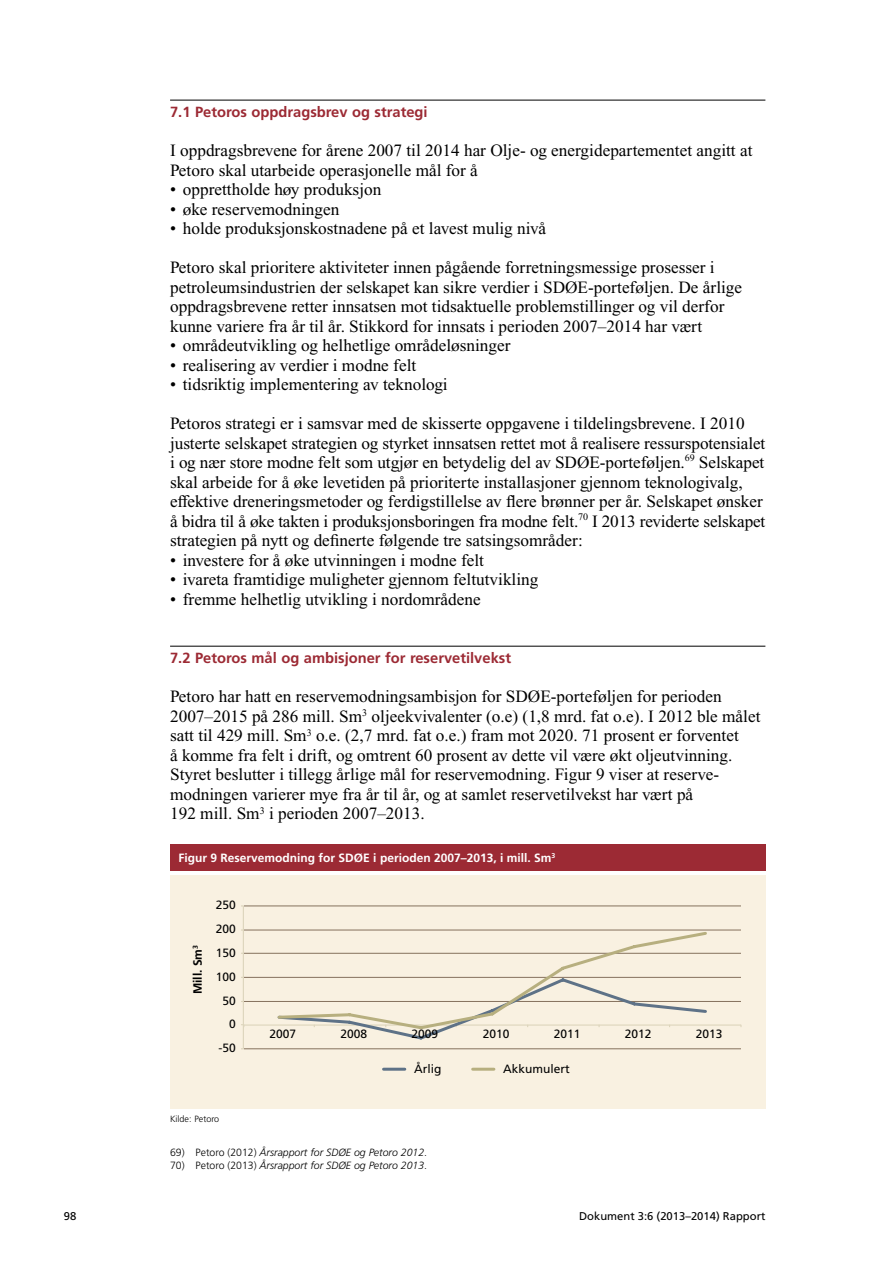
<style>
.page{position:relative;width:893px;height:1263px;background:#fff}
.page>*{position:absolute;margin:0;border:0;box-sizing:border-box;transform-origin:0 0}
.Brtekst_u_luft{font:17.25px/19.5px "Times New Roman PS Std";color:#000}
.Brtekst{font:17.25px/19.5px "Times New Roman PS Std";color:#000}
.t1{font:700 14.7px "Frutiger LT Std";color:#9c2a34}
.t2{font:12px "Frutiger LT Std";color:#000}
.Figurtittel{font:700 12px "Frutiger LT Std";color:#fff}
.t3{font:700 12px "Frutiger LT Std";color:#000}
.t4{font:11.25px "Frutiger LT Std";color:#000}
.Fotnoter{font:italic 300 10.5px "Frutiger LT Std";color:#000}
.Kildehenvisning{font:300 9px "Frutiger LT Std";color:#000}
.s1{font-style:normal}
</style>
<div class="page">
<hr style="left:170px;top:100px;width:595px;height:1px;background:#000">
<hr style="left:170px;top:646px;width:595px;height:1px;background:#000">
<div style="left:170px;top:845px;width:595px;height:26px;background:#9c2a34"></div>
<div style="left:170px;top:875px;width:595px;height:233px;background:#f9f1e1"></div>
<hr style="left:244px;top:1048px;width:497px;height:1px;background:#85715d">
<hr style="left:244px;top:1001px;width:497px;height:1px;background:#85715d">
<hr style="left:244px;top:977px;width:497px;height:1px;background:#85715d">
<hr style="left:244px;top:953px;width:497px;height:1px;background:#85715d">
<hr style="left:244px;top:930px;width:497px;height:1px;background:#85715d">
<hr style="left:244px;top:906px;width:497px;height:1px;background:#85715d">
<hr style="left:243px;top:906px;width:1px;height:143px;background:#ddd5bc">
<hr style="left:243px;top:1024px;width:498px;height:1px;background:#ddd5bc">
<svg style="left:276px;top:930px;width:433px;height:110px"></svg>
<hr style="left:384px;top:1068px;width:21px;height:3px;background:#5e7287">
<hr style="left:473px;top:1068px;width:21px;height:3px;background:#b7af7f">
<p class="t1" style="left:170px;top:104px;width:259px">7.1 Petoros oppdragsbrev og strategi</p>
<p class="Brtekst_u_luft" style="left:170px;top:141px;width:584px">I oppdragsbrevene for årene 2007 til 2014 har Olje- og energidepartementet angitt at<br>Petoro skal utarbeide operasjonelle mål for å</p>
<p class="Brtekst_u_luft" style="left:170px;top:180px;width:213px">• opprettholde høy produksjon</p>
<p class="Brtekst_u_luft" style="left:170px;top:199px;width:171px">• øke reservemodningen</p>
<p class="Brtekst_u_luft" style="left:170px;top:219px;width:377px">• holde produksjonskostnadene på et lavest mulig nivå</p>
<p class="Brtekst_u_luft" style="left:170px;top:258px;width:574px">Petoro skal prioritere aktiviteter innen pågående forretningsmessige prosesser i petroleumsindustrien der selskapet kan sikre verdier i SDØE-porteføljen. De årlige oppdragsbrevene retter innsatsen mot tidsaktuelle problemstillinger og vil derfor kunne variere fra år til år. Stikkord for innsats i perioden 2007–2014 har vært</p>
<p class="Brtekst_u_luft" style="left:170px;top:336px;width:342px">• områdeutvikling og helhetlige områdeløsninger</p>
<p class="Brtekst_u_luft" style="left:170px;top:355px;width:248px">• realisering av verdier i modne felt</p>
<p class="Brtekst_u_luft" style="left:170px;top:375px;width:279px">• tidsriktig implementering av teknologi</p>
<p class="Brtekst_u_luft" style="left:170px;top:414px;width:597px">Petoros strategi er i samsvar med de skisserte oppgavene i tildelingsbrevene. I 2010 justerte selskapet strategien og styrket innsatsen rettet mot å realisere ressurspotensialet i og nær store modne felt som utgjør en betydelig del av SDØE-porteføljen.<sup>69</sup> Selskapet skal arbeide for å øke levetiden på prioriterte installasjoner gjennom teknologivalg, effektive dreneringsmetoder og ferdigstillelse av flere brønner per år. Selskapet ønsker å bidra til å øke takten i produksjonsboringen fra modne felt.<sup>70</sup> I 2013 reviderte selskapet strategien på nytt og definerte følgende tre satsingsområder:</p>
<p class="Brtekst_u_luft" style="left:170px;top:550px;width:315px">• investere for å øke utvinningen i modne felt</p>
<p class="Brtekst_u_luft" style="left:170px;top:570px;width:370px">• ivareta framtidige muligheter gjennom feltutvikling</p>
<p class="Brtekst_u_luft" style="left:170px;top:589px;width:312px">• fremme helhetlig utvikling i nordområdene</p>
<p class="t1" style="left:170px;top:650px;width:342px">7.2 Petoros mål og ambisjoner for reservetilvekst</p>
<p class="Brtekst" style="left:170px;top:687px;width:592px">Petoro har hatt en reservemodningsambisjon for SDØE-porteføljen for perioden 2007–2015 på 286 mill. Sm<sup>3</sup> oljeekvivalenter (o.e) (1,8 mrd. fat o.e). I 2012 ble målet satt til 429 mill. Sm<sup>3</sup> o.e. (2,7 mrd. fat o.e.) fram mot 2020. 71 prosent er forventet<br>å komme fra felt i drift, og omtrent 60 prosent av dette vil være økt oljeutvinning.<br>Styret beslutter i tillegg årlige mål for reservemodning. Figur 9 viser at reserve&shy;modningen varierer mye fra år til år, og at samlet reservetilvekst har vært på<br>192 mill. Sm<sup>3</sup> i perioden 2007–2013.</p>
<p class="Figurtittel" style="left:179px;top:851px;width:378px">Figur 9 Reservemodning for SDØE i perioden 2007–2013, i mill. Sm<sup>3</sup></p>
<p class="t2" style="left:216px;top:898px;width:22px">250</p>
<p class="t3" style="left:190px;top:994px;width:51px;rotate:-90deg">Mill. Sm<sup>3</sup></p>
<p class="t2" style="left:216px;top:922px;width:22px">200</p>
<p class="t2" style="left:216px;top:946px;width:22px">150</p>
<p class="t2" style="left:216px;top:969px;width:22px">100</p>
<p class="t2" style="left:223px;top:993px;width:15px">50</p>
<p class="t2" style="left:229px;top:1017px;width:8px">0</p>
<p class="t2" style="left:219px;top:1041px;width:19px">-50</p>
<p class="t2" style="left:269px;top:1026px;width:28px">2007</p>
<p class="t2" style="left:340px;top:1026px;width:28px">2008</p>
<p class="t2" style="left:412px;top:1026px;width:28px">2009</p>
<p class="t2" style="left:483px;top:1026px;width:28px">2010</p>
<p class="t2" style="left:554px;top:1026px;width:28px">2011</p>
<p class="t2" style="left:625px;top:1026px;width:28px">2012</p>
<p class="t2" style="left:696px;top:1026px;width:28px">2013</p>
<p class="t2" style="left:414px;top:1062px;width:29px">Årlig</p>
<p class="t2" style="left:503px;top:1062px;width:68px">Akkumulert</p>
<p class="Kildehenvisning" style="left:170px;top:1114px;width:51px">Kilde: Petoro</p>
<p class="Fotnoter" style="left:170px;top:1146px;width:258px"><span class="s1">69) Petoro (2012)</span> Årsrapport for SDØE og Petoro 2012<span class="s1">.</span></p>
<p class="Fotnoter" style="left:170px;top:1160px;width:258px"><span class="s1">70) Petoro (2013)</span> Årsrapport for SDØE og Petoro 2013<span class="s1">.</span></p>
<p class="t4" style="left:64px;top:1210px;width:14px">98</p>
<p class="t4" style="left:579px;top:1210px;width:188px">Dokument 3:6 (2013–2014) Rapport</p>
</div>
